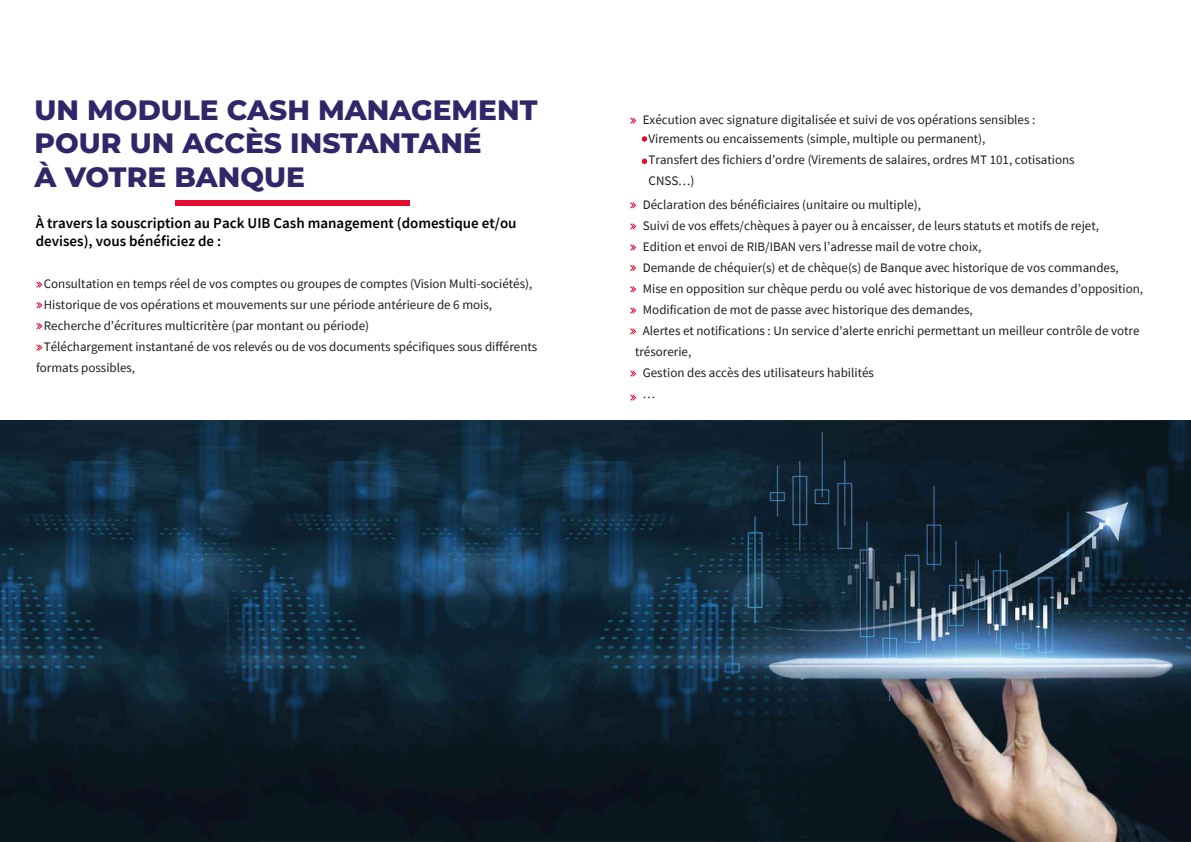
<style>
.page{position:relative;width:1191px;height:842px;background:#fff}
.page>*{position:absolute;margin:0;border:0;box-sizing:border-box;transform-origin:0 0}
.t1{font:800 28px/33.6px "Montserrat";color:#322668}
.t2{font:600 15px/18px "Source Sans Pro";color:#010101}
.t3{font:13px/21px "Source Sans Pro";color:#1d1d1b}
</style>
<div class="page">
<img style="left:0;top:420px;width:1191px;height:422px">
<div style="left:176px;top:200px;width:234px;height:6px;background:#e30c30"></div>
<svg style="left:36px;top:281px;width:6px;height:7px"></svg>
<svg style="left:36px;top:302px;width:6px;height:6px"></svg>
<svg style="left:36px;top:323px;width:6px;height:6px"></svg>
<svg style="left:36px;top:344px;width:6px;height:7px"></svg>
<svg style="left:630px;top:202px;width:6px;height:6px"></svg>
<svg style="left:630px;top:223px;width:6px;height:7px"></svg>
<svg style="left:630px;top:244px;width:6px;height:7px"></svg>
<svg style="left:630px;top:265px;width:6px;height:6px"></svg>
<svg style="left:630px;top:286px;width:6px;height:6px"></svg>
<svg style="left:630px;top:307px;width:6px;height:7px"></svg>
<svg style="left:630px;top:328px;width:6px;height:7px"></svg>
<svg style="left:630px;top:370px;width:6px;height:7px"></svg>
<svg style="left:630px;top:394px;width:6px;height:7px"></svg>
<svg style="left:642px;top:136px;width:5px;height:6px"></svg>
<svg style="left:642px;top:158px;width:5px;height:6px"></svg>
<svg style="left:630px;top:118px;width:6px;height:6px"></svg>
<h1 class="t1" style="left:35px;top:91px;width:504px">UN MODULE CASH MANAGEMENT<br>POUR UN ACCÈS INSTANTANÉ<br>À VOTRE BANQUE</h1>
<p class="t2" style="left:36px;top:214px;width:482px">À travers la souscription au Pack UIB Cash management (domestique et/ou devises), vous bénéficiez de :</p>
<p class="t3" style="left:44px;top:273px;width:490px">Consultation en temps réel de vos comptes ou groupes de comptes (Vision Multi-sociétés),</p>
<p class="t3" style="left:44px;top:294px;width:450px">Historique de vos opérations et mouvements sur une période antérieure de 6 mois,</p>
<p class="t3" style="left:44px;top:315px;width:327px">Recherche d’écritures multicritère (par montant ou période)</p>
<p class="t3" style="left:44px;top:336px;width:495px">Téléchargement instantané de vos relevés ou de vos documents spécifiques sous différents</p>
<p class="t3" style="left:36px;top:357px;width:101px">formats possibles,</p>
<p class="t3" style="left:643px;top:109px;width:394px">Exécution avec signature digitalisée et suivi de vos opérations sensibles :</p>
<p class="t3" style="left:648px;top:128px;width:427px">Virements ou encaissements (simple, multiple ou permanent),<br>Transfert des fichiers d’ordre (Virements de salaires, ordres MT 101, cotisations<br>CNSS…)</p>
<p class="t3" style="left:643px;top:194px;width:280px">Déclaration des bénéficiaires (unitaire ou multiple),</p>
<p class="t3" style="left:643px;top:215px;width:458px">Suivi de vos effets/chèques à payer ou à encaisser, de leurs statuts et motifs de rejet,</p>
<p class="t3" style="left:643px;top:236px;width:340px">Edition et envoi de RIB/IBAN vers l’adresse mail de votre choix,</p>
<p class="t3" style="left:643px;top:257px;width:477px">Demande de chéquier(s) et de chèque(s) de Banque avec historique de vos commandes,</p>
<p class="t3" style="left:643px;top:278px;width:502px">Mise en opposition sur chèque perdu ou volé avec historique de vos demandes d’opposition,</p>
<p class="t3" style="left:643px;top:299px;width:331px">Modification de mot de passe avec historique des demandes,</p>
<p class="t3" style="left:643px;top:320px;width:498px">Alertes et notifications : Un service d'alerte enrichi permettant un meilleur contrôle de votre</p>
<p class="t3" style="left:635px;top:341px;width:58px">trésorerie,</p>
<p class="t3" style="left:643px;top:362px;width:233px">Gestion des accès des utilisateurs habilités</p>
<p class="t3" style="left:643px;top:383px;width:14px">…</p>
</div>
